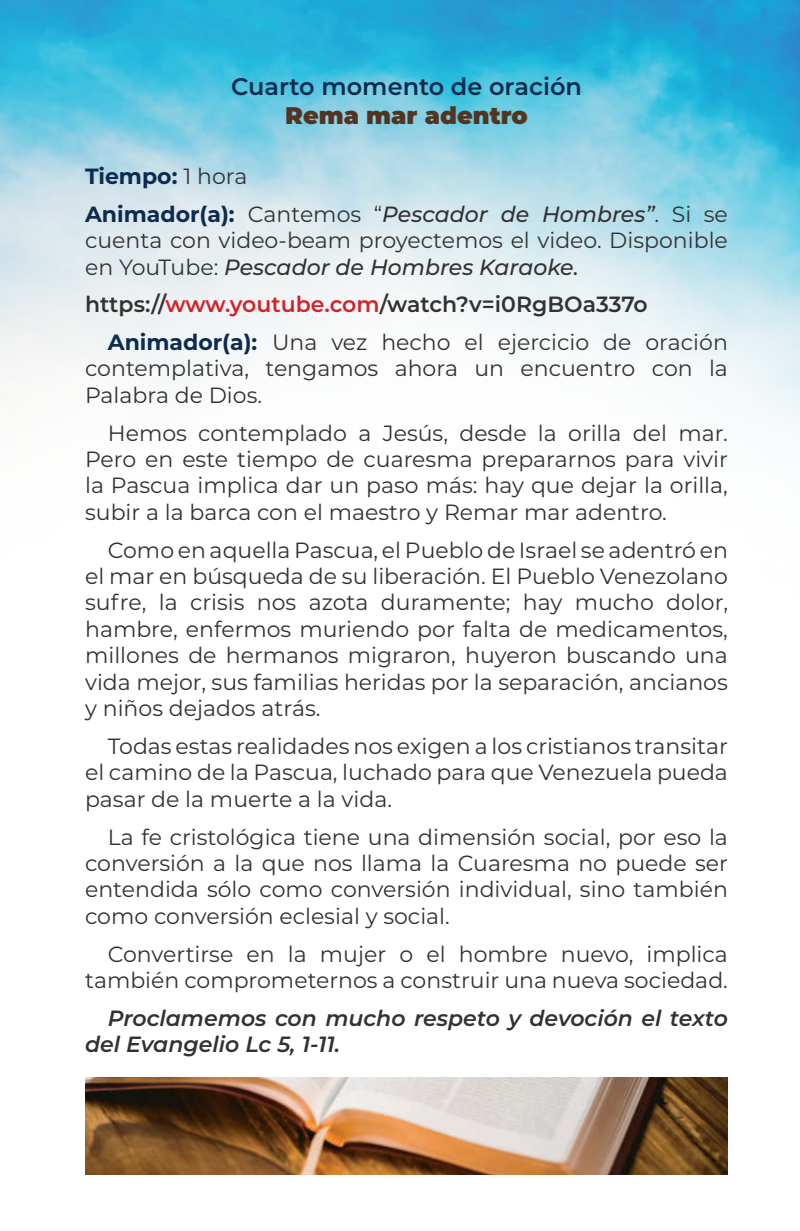
<style>
.page{position:relative;width:800px;height:1231px;background:#fff}
.page>*{position:absolute;margin:0;border:0;box-sizing:border-box;transform-origin:0 0}
.t1{font:600 24px "Montserrat";color:#0b2c4f}
.t2{font:900 24px "Montserrat";color:#513522}
.t3{font:22px/26.4px "Montserrat";color:#333233;text-align:justify}
.t4{font:italic 600 22px/26.4px "Montserrat";color:#333233}
.t5{font:700 22px/37.8px "Montserrat";color:#0b2c4f}
.s1{font-weight:400;color:#333233}
.s2{font-weight:500;font-style:italic;color:#333233}
.s3{font-weight:500;font-style:italic}
.s4{font-weight:600}
.s5{font-weight:600;color:#d1232a}
.s6{font-weight:700;color:#0b2c4f}
</style>
<div class="page">
<img style="left:0;top:0;width:799px;height:1175px">
<img style="left:85px;top:1077px;width:642px;height:97px">
<p class="t1" style="left:231px;top:70px;width:352px">Cuarto momento de oración</p>
<p class="t2" style="left:285px;top:97px;width:244px">Rema mar adentro</p>
<p class="t5" style="left:85px;top:156px;width:644px">Tiempo: <span class="s1">1 hora<br></span>Animador(a): <span class="s1">Cantemos “</span><span class="s2">Pescador de Hombres”</span><span class="s1">. Si se</span></p>
<p class="t3" style="left:85px;top:226px;width:644px">cuenta con video-beam proyectemos el video. Disponible en YouTube: <span class="s3">Pescador de Hombres Karaoke.</span></p>
<p class="t3" style="left:108px;top:285px;width:621px;line-height:37.8px;text-indent:-23px"><span class="s4">https://</span><span class="s5">www.youtube.com</span><span class="s4">/watch?v=i0RgBOa337o<br></span><span class="s6">Animador(a):</span> Una vez hecho el ejercicio de oración</p>
<p class="t3" style="left:85px;top:354px;width:644px">contemplativa, tengamos ahora un encuentro con la<br>Palabra de Dios.</p>
<p class="t3" style="left:85px;top:419px;width:644px;text-indent:23px">Hemos contemplado a Jesús, desde la orilla del mar.<br>Pero en este tiempo de cuaresma prepararnos para vivir la Pascua implica dar un paso más: hay que dejar la orilla, subir a la barca con el maestro y Remar mar adentro.</p>
<p class="t3" style="left:85px;top:536px;width:644px;text-indent:23px">Como en aquella Pascua, el Pueblo de Israel se adentró en el mar en búsqueda de su liberación. El Pueblo Venezolano sufre, la crisis nos azota duramente; hay mucho dolor, hambre, enfermos muriendo por falta de medicamentos, millones de hermanos migraron, huyeron buscando una vida mejor, sus familias heridas por la separación, ancianos y niños dejados atrás.</p>
<p class="t3" style="left:85px;top:732px;width:644px;text-indent:23px">Todas estas realidades nos exigen a los cristianos transitar el camino de la Pascua, luchado para que Venezuela pueda pasar de la muerte a la vida.</p>
<p class="t3" style="left:85px;top:822px;width:644px;text-indent:23px">La fe cristológica tiene una dimensión social, por eso la conversión a la que nos llama la Cuaresma no puede ser entendida sólo como conversión individual, sino también como conversión eclesial y social.</p>
<p class="t3" style="left:85px;top:939px;width:644px;text-align:right">Convertirse en la mujer o el hombre nuevo, implica también comprometernos a construir una nueva sociedad.</p>
<p class="t4" style="left:85px;top:1003px;width:644px;text-indent:23px">Proclamemos con mucho respeto y devoción el texto del Evangelio Lc 5, 1-11.</p>
</div>
